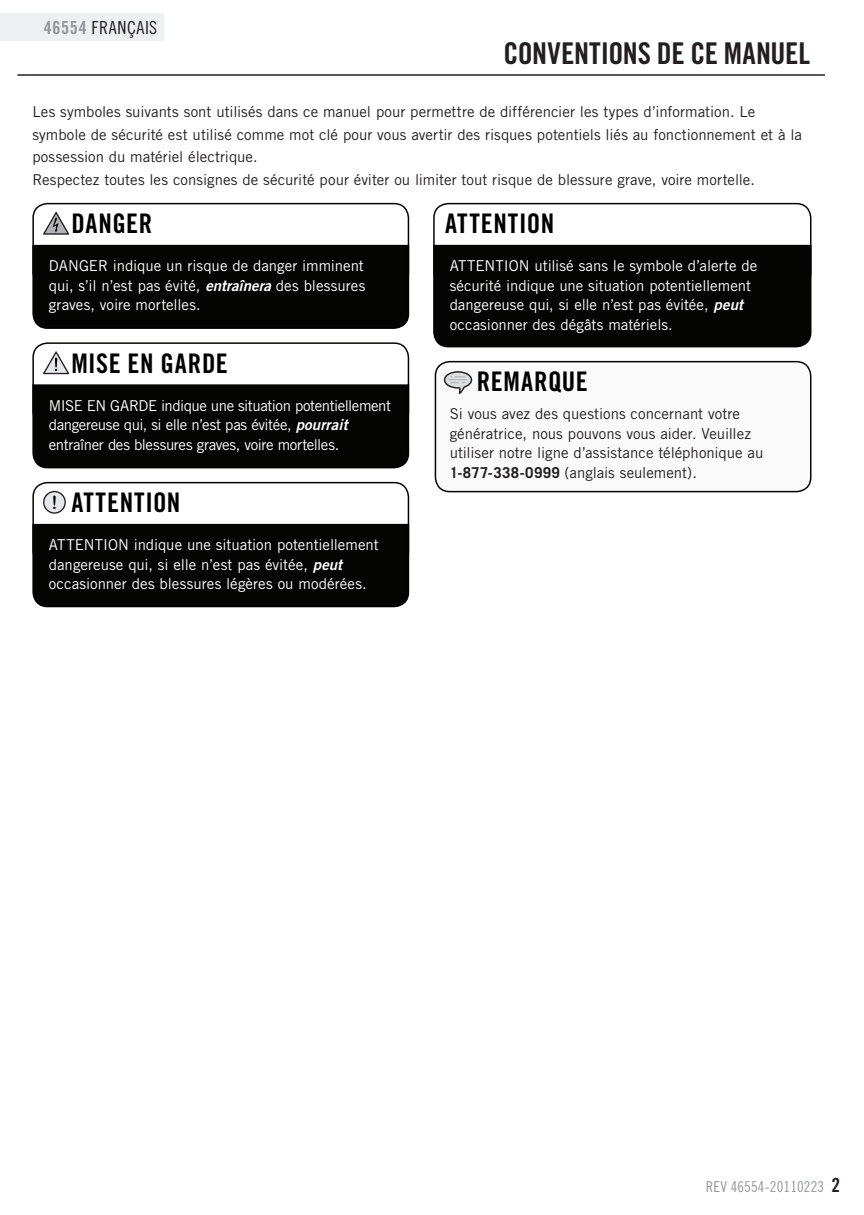
<style>
.page{position:relative;width:864px;height:1215px;background:#fff}
.page>*{position:absolute;margin:0;border:0;box-sizing:border-box;transform-origin:0 0}
.t1{font:30px "Trade Gothic Bold Cond Twenty";letter-spacing:-.015em;color:#231f20}
.t2{font:27px "Trade Gothic Bold Cond Twenty";letter-spacing:.025em;color:#000}
.t3{font:18px "Trade Gothic Cond Eighteen";letter-spacing:.03em;color:#231f20}
.t4{font:15px/22.5px "Trade Gothic";color:#231f20}
.t5{font:15px/19.5px "Trade Gothic";letter-spacing:-.005em;color:#fff}
.t6{font:15px/19.5px "Trade Gothic";letter-spacing:-.03em;color:#fff}
.t7{font:15px "Trade Gothic Cond Eighteen";letter-spacing:.01em;color:#939698}
.s1{font-family:"Trade Gothic Bold Cond Twenty";color:#939598}
.s2{font-family:"Trade Gothic Bold Two";font-style:italic}
.s3{font-weight:700}
.s4{font-family:"Trade Gothic Bold Cond Twenty";font-size:19.5px;color:#231f20}
</style>
<div class="page">
<hr style="left:17px;top:74px;width:808px;height:2px;background:#231f20">
<div style="left:0;top:14px;width:164px;height:27px;background:#eeeff0"></div>
<div style="left:32px;top:482px;width:377px;height:84px;border:2px solid #040503;border-radius:14px"></div>
<div style="left:32px;top:522px;width:378px;height:86px;background:#040503"></div>
<svg style="left:43px;top:491px;width:23px;height:23px"></svg>
<div style="left:433px;top:203px;width:378px;height:84px;border:2px solid #040503;border-radius:14px"></div>
<div style="left:433px;top:243px;width:379px;height:105px;background:#040503"></div>
<div style="left:32px;top:203px;width:377px;height:84px;border:2px solid #040503;border-radius:14px"></div>
<div style="left:32px;top:243px;width:378px;height:86px;background:#040503"></div>
<svg style="left:43px;top:212px;width:26px;height:23px"></svg>
<div style="left:32px;top:342px;width:377px;height:85px;border:2px solid #040503;border-radius:14px"></div>
<div style="left:32px;top:383px;width:378px;height:86px;background:#040503"></div>
<svg style="left:43px;top:351px;width:26px;height:23px"></svg>
<div style="left:435px;top:362px;width:376px;height:130px;background:#fafafa;border-radius:14px"></div>
<div style="left:435px;top:361px;width:376px;height:131px;border:2px solid #040503;border-radius:14px"></div>
<svg style="left:444px;top:371px;width:28px;height:23px"></svg>
<p class="t3" style="left:44px;top:17px;width:115px"><span class="s1">46554</span> FRANÇAIS</p>
<h1 class="t1" style="left:503px;top:35px;width:29px">CONVENTION</h1>
<h1 class="t1" style="left:638px;top:35px;width:174px">S DE CE MANUEL</h1>
<p class="t4" style="left:32px;top:101px;width:771px">Les symboles suivants sont utilisés dans ce manuel pour permettre de différencier les types d’information. Le symbole de sécurité est utilisé comme mot clé pour vous avertir des risques potentiels liés au fonctionnement et à la possession du matériel électrique.<br>Respectez toutes les consignes de sécurité pour éviter ou limiter tout risque de blessure grave, voire mortelle.</p>
<h2 class="t2" style="left:71px;top:207px;width:82px">DANGER</h2>
<p class="t5" style="left:49px;top:256px;width:318px;text-align:justify">DANGER indique un risque de danger imminent qui, s’il n’est pas évité, <span class="s2">entraînera</span> des blessures graves, voire mortelles.</p>
<h2 class="t2" style="left:71px;top:347px;width:158px">MISE EN GARDE</h2>
<p class="t6" style="left:49px;top:395px;width:344px">MISE EN GARDE indique une situation potentiellement dangereuse qui, si elle n’est pas évitée, <span class="s2">pourrait </span>entraîner des blessures graves, voire mortelles.</p>
<h2 class="t2" style="left:71px;top:486px;width:111px">ATTENTION</h2>
<p class="t5" style="left:49px;top:535px;width:331px">ATTENTION indique une situation potentiellement dangereuse qui, si elle n’est pas évitée, <span class="s2">peut </span>occasionner des blessures légères ou modérées.</p>
<h2 class="t2" style="left:445px;top:207px;width:111px">ATTENTION</h2>
<p class="t5" style="left:450px;top:256px;width:309px">ATTENTION utilisé sans le symbole d’alerte de sécurité indique une situation potentiellement dangereuse qui, si elle n’est pas évitée, <span class="s2">peut </span>occasionner des dégâts matériels.</p>
<h2 class="t2" style="left:477px;top:365px;width:113px">REMARQUE</h2>
<p class="t4" style="left:450px;top:404px;width:315px;line-height:19.5px">Si vous avez des questions concernant votre génératrice, nous pouvons vous aider. Veuillez utiliser notre ligne d’assistance téléphonique au <span class="s3">1-877-338-0999</span> (anglais seulement).</p>
<p class="t7" style="left:706px;top:1178px;width:136px">REV 46554-20110223 <span class="s4">2</span></p>
</div>
